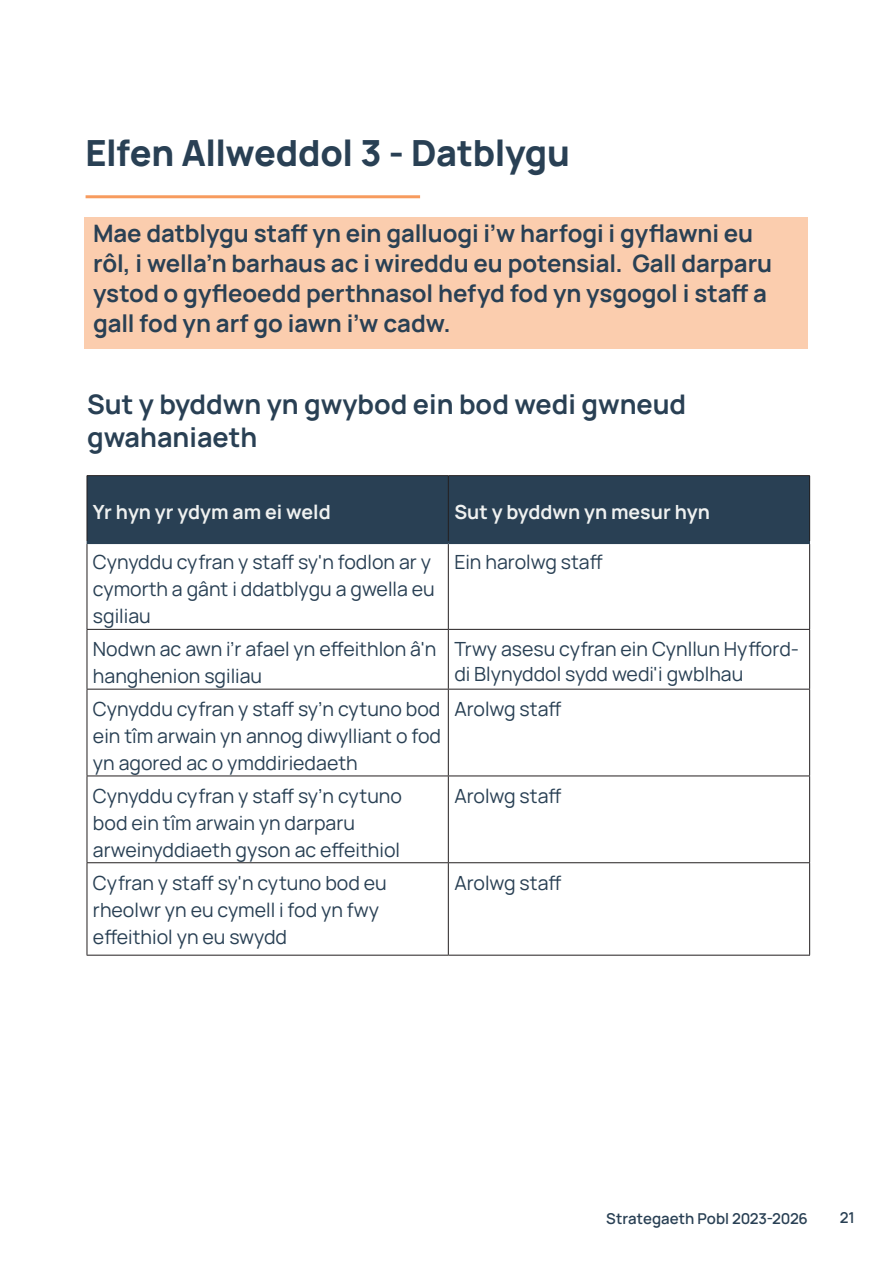
<style>
.page{position:relative;width:893px;height:1263px;background:#fff}
.page>*{position:absolute;margin:0;border:0;box-sizing:border-box;transform-origin:0 0}
.t1{font:800 36px "Manrope";letter-spacing:-.01em;color:#294054}
.t2{font:700 27px/33.8px "Manrope";color:#294054}
.t3{font:700 24px/30px "Manrope";letter-spacing:-.005em;color:#294054}
.t4{font:19.5px/27px "Manrope";color:#294054}
.t5{font:700 19.5px "Manrope";color:#eff1f0}
.t6{font:600 15px "Manrope";letter-spacing:-.005em;color:#294054}
</style>
<div class="page">
<div style="left:85px;top:217px;width:723px;height:132px;background:#fbcdae"></div>
<hr style="left:86px;top:195px;width:334px;height:3px;background:#f79b5e">
<div style="left:87px;top:476px;width:361px;height:66px;background:#294054"></div>
<div style="left:448px;top:476px;width:362px;height:66px;background:#294054"></div>
<hr style="left:87px;top:544px;width:1px;height:85px;background:#231f20">
<hr style="left:448px;top:544px;width:1px;height:85px;background:#231f20">
<hr style="left:809px;top:544px;width:1px;height:85px;background:#231f20">
<hr style="left:87px;top:629px;width:361px;height:1px;background:#231f20">
<hr style="left:87px;top:630px;width:1px;height:59px;background:#231f20">
<hr style="left:448px;top:629px;width:362px;height:1px;background:#231f20">
<hr style="left:448px;top:630px;width:1px;height:59px;background:#231f20">
<hr style="left:809px;top:630px;width:1px;height:59px;background:#231f20">
<hr style="left:87px;top:689px;width:361px;height:1px;background:#231f20">
<hr style="left:87px;top:689px;width:1px;height:86px;background:#231f20">
<hr style="left:448px;top:689px;width:362px;height:1px;background:#231f20">
<hr style="left:448px;top:689px;width:1px;height:86px;background:#231f20">
<hr style="left:809px;top:689px;width:1px;height:86px;background:#231f20">
<hr style="left:87px;top:775px;width:361px;height:1px;background:#231f20">
<hr style="left:87px;top:776px;width:1px;height:86px;background:#231f20">
<hr style="left:448px;top:775px;width:362px;height:1px;background:#231f20">
<hr style="left:448px;top:776px;width:1px;height:86px;background:#231f20">
<hr style="left:809px;top:776px;width:1px;height:86px;background:#231f20">
<hr style="left:87px;top:862px;width:361px;height:1px;background:#231f20">
<hr style="left:87px;top:863px;width:1px;height:92px;background:#231f20">
<hr style="left:448px;top:862px;width:362px;height:1px;background:#231f20">
<hr style="left:448px;top:863px;width:1px;height:92px;background:#231f20">
<hr style="left:809px;top:863px;width:1px;height:92px;background:#231f20">
<hr style="left:87px;top:955px;width:361px;height:1px;background:#231f20">
<hr style="left:448px;top:955px;width:362px;height:1px;background:#231f20">
<hr style="left:87px;top:475px;width:361px;height:1px;background:#231f20">
<hr style="left:87px;top:476px;width:1px;height:65px;background:#231f20">
<hr style="left:448px;top:475px;width:362px;height:1px;background:#231f20">
<hr style="left:448px;top:476px;width:1px;height:65px;background:#231f20">
<hr style="left:809px;top:476px;width:1px;height:65px;background:#231f20">
<hr style="left:87px;top:541px;width:361px;height:3px;background:#294054">
<hr style="left:448px;top:541px;width:362px;height:3px;background:#294054">
<h1 class="t1" style="left:86px;top:128px;width:486px">Elfen Allweddol 3 - Datblygu</h1>
<p class="t3" style="left:93px;top:218px;width:681px">Mae datblygu staff yn ein galluogi i’w harfogi i gyflawni eu rôl, i wella’n barhaus ac i wireddu eu potensial. Gall darparu ystod o gyfleoedd perthnasol hefyd fod yn ysgogol i staff a gall fod yn arf go iawn i’w cadw.</p>
<h2 class="t2" style="left:87px;top:386px;width:601px">Sut y byddwn yn gwybod ein bod wedi gwneud gwahaniaeth</h2>
<p class="t5" style="left:93px;top:499px;width:239px">Yr hyn yr ydym am ei weld</p>
<p class="t5" style="left:454px;top:499px;width:257px">Sut y byddwn yn mesur hyn</p>
<p class="t4" style="left:93px;top:548px;width:343px">Cynyddu cyfran y staff sy'n fodlon ar y cymorth a gânt i ddatblygu a gwella eu sgiliau</p>
<p class="t4" style="left:454px;top:548px;width:150px">Ein harolwg staff</p>
<p class="t4" style="left:93px;top:635px;width:345px">Nodwn ac awn i’r afael yn effeithlon â'n hanghenion sgiliau</p>
<p class="t4" style="left:454px;top:636px;width:346px;line-height:24.3px">Trwy asesu cyfran ein Cynllun Hyfford&shy;di Blynyddol sydd wedi'i gwblhau</p>
<p class="t4" style="left:93px;top:694px;width:350px;text-align:justify">Cynyddu cyfran y staff sy’n cytuno bod ein tîm arwain yn annog diwylliant o fod yn agored ac o ymddiriedaeth</p>
<p class="t4" style="left:454px;top:694px;width:109px">Arolwg staff</p>
<p class="t4" style="left:93px;top:781px;width:310px">Cynyddu cyfran y staff sy’n cytuno bod ein tîm arwain yn darparu arweinyddiaeth gyson ac effeithiol</p>
<p class="t4" style="left:454px;top:781px;width:109px">Arolwg staff</p>
<p class="t4" style="left:93px;top:868px;width:295px">Cyfran y staff sy'n cytuno bod eu rheolwr yn eu cymell i fod yn fwy effeithiol yn eu swydd</p>
<p class="t4" style="left:454px;top:868px;width:109px">Arolwg staff</p>
<p class="t6" style="left:606px;top:1208px;width:203px">Strategaeth Pobl 2023-2026</p>
<p class="t6" style="left:840px;top:1206px;width:16px">21</p>
</div>
